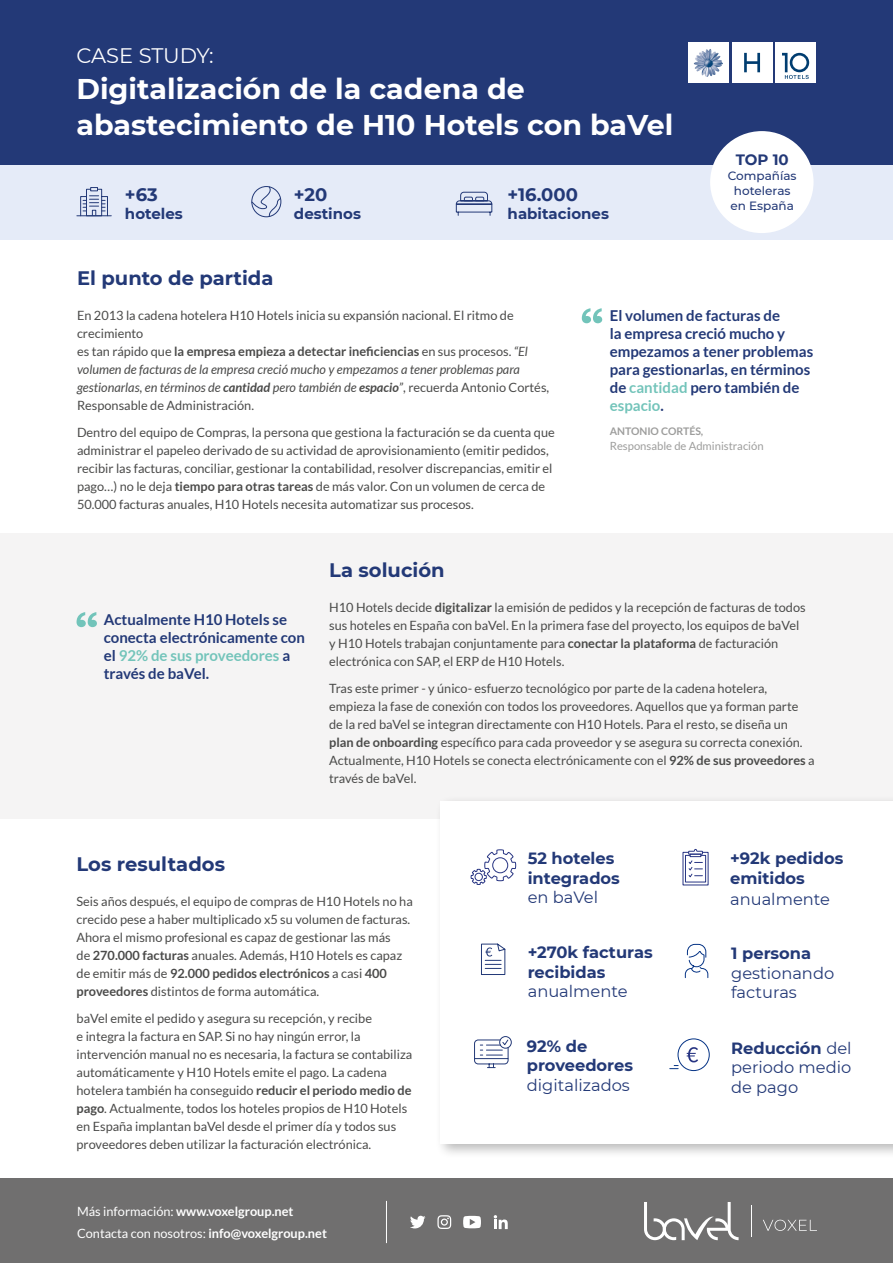
<style>
.page{position:relative;width:893px;height:1263px;background:#fff}
.page>*{position:absolute;margin:0;border:0;box-sizing:border-box;transform-origin:0 0}
.t1{font:700 28.5px/36px "Montserrat";color:#fff}
.t2{font:21px "Montserrat";letter-spacing:-.01em;color:#fff}
.t3{font:700 19.5px "Montserrat";color:#233977}
.t4{font:700 18px "Montserrat";color:#233977}
.t5{font:16.35px/19.5px "Montserrat";color:#233977}
.t6{font:700 16.35px/19.5px "Montserrat";color:#233977}
.t7{font:700 15px/18px "Lato";color:#233977}
.t8{font:700 15px "Montserrat";color:#233977}
.t9{font:12.75px/18px "Lato";color:#4a4a49}
.t10{font:700 12.75px/22.5px "Lato";color:#fff}
.t11{font:500 12px/15px "Montserrat";color:#233977}
.t12{font:11.25px "Lato";color:#9d9d9c}
.t13{font:700 10.5px "Lato";color:#9d9d9c}
.s1{font-weight:700}
.s2{font-style:italic}
.s3{font-weight:700;font-style:italic}
.s4{color:#73c4ba}
.s5{font-weight:400}
</style>
<div class="page">
<div style="left:0;top:533px;width:893px;height:286px;background:#f5f4f4"></div>
<div style="left:435px;top:796px;width:458px;height:363px;background:#000;opacity:.28"></div>
<div style="left:441px;top:801px;width:452px;height:343px;background:#fff"></div>
<div style="left:0;top:0;width:893px;height:171px;background:#233977"></div>
<div style="left:0;top:166px;width:893px;height:74px;background:#e5ebf8"></div>
<div style="left:710px;top:131px;width:103px;height:102px;background:#fff;border-radius:50%"></div>
<svg style="left:582px;top:308px;width:20px;height:15px"></svg>
<hr style="left:77px;top:215px;width:34px;height:1px;background:#233977">
<svg style="left:80px;top:187px;width:28px;height:30px"></svg>
<div style="left:0;top:1179px;width:893px;height:84px;background:#706f6f"></div>
<svg style="left:494px;top:1215px;width:14px;height:14px"></svg>
<svg style="left:410px;top:1216px;width:15px;height:12px"></svg>
<svg style="left:437px;top:1215px;width:14px;height:14px"></svg>
<svg style="left:463px;top:1216px;width:18px;height:12px"></svg>
<hr style="left:386px;top:1201px;width:1px;height:42px;background:#fff">
<svg style="left:251px;top:186px;width:31px;height:31px"></svg>
<div style="left:251px;top:186px;width:30px;height:31px;border:1px solid #233977;border-radius:50%"></div>
<svg style="left:456px;top:191px;width:37px;height:25px"></svg>
<div style="left:678px;top:1038px;width:32px;height:33px;border:1px solid #053385;border-radius:50%"></div>
<svg style="left:687px;top:1047px;width:11px;height:15px"></svg>
<svg style="left:670px;top:1065px;width:8px;height:4px"></svg>
<svg style="left:481px;top:943px;width:25px;height:32px"></svg>
<svg style="left:684px;top:943px;width:25px;height:35px"></svg>
<svg style="left:474px;top:1036px;width:38px;height:32px"></svg>
<svg style="left:682px;top:848px;width:27px;height:38px"></svg>
<svg style="left:77px;top:612px;width:20px;height:15px"></svg>
<svg style="left:470px;top:849px;width:47px;height:36px"></svg>
<div style="left:732px;top:42px;width:40px;height:41px;background:#fff"></div>
<svg style="left:744px;top:53px;width:16px;height:19px"></svg>
<div style="left:775px;top:42px;width:41px;height:41px;background:#fff"></div>
<svg style="left:782px;top:53px;width:27px;height:26px"></svg>
<svg style="left:688px;top:42px;width:41px;height:41px"></svg>
<img style="left:694px;top:49px;width:16px;height:14px">
<svg style="left:763px;top:1220px;width:54px;height:11px"></svg>
<hr style="left:751px;top:1205px;width:1px;height:32px;background:#fff">
<svg style="left:644px;top:1202px;width:95px;height:38px"></svg>
<h2 class="t2" style="left:76px;top:41px;width:139px">CASE STUDY:</h2>
<h1 class="t1" style="left:76px;top:69px;width:598px">Digitalización de la cadena de abastecimiento de H10 Hotels con baVel</h1>
<h3 class="t4" style="left:125px;top:181px;width:34px">+63</h3>
<p class="t8" style="left:125px;top:202px;width:59px">hoteles</p>
<h3 class="t4" style="left:294px;top:181px;width:35px">+20</h3>
<p class="t8" style="left:294px;top:202px;width:69px">destinos</p>
<h3 class="t4" style="left:508px;top:181px;width:72px">+16.000</h3>
<p class="t8" style="left:508px;top:202px;width:103px">habitaciones</p>
<p class="t8" style="left:736px;top:149px;width:55px">TOP 10</p>
<p class="t11" style="left:728px;top:168px;width:70px">Compañías hoteleras en España</p>
<h3 class="t3" style="left:77px;top:264px;width:198px">El punto de partida</h3>
<p class="t9" style="left:77px;top:306px;width:474px">En 2013 la cadena hotelera H10 Hotels inicia su expansión nacional. El ritmo de crecimiento<br>es tan rápido que <span class="s1">la empresa empieza a detectar ineficiencias</span> en sus procesos. <span class="s2">“El volumen de facturas de la empresa creció mucho y empezamos a tener problemas para gestionarlas, en términos de</span> <span class="s3">cantidad</span> <span class="s2">pero también de</span> <span class="s3">espacio</span><span class="s2">”</span>, recuerda Antonio Cortés, Responsable de Administración.</p>
<p class="t9" style="left:77px;top:423px;width:479px">Dentro del equipo de Compras, la persona que gestiona la facturación se da cuenta que administrar el papeleo derivado de su actividad de aprovisionamiento (emitir pedidos, recibir las facturas, conciliar, gestionar la contabilidad, resolver discrepancias, emitir el pago…) no le deja <span class="s1">tiempo para otras tareas</span> de más valor. Con un volumen de cerca de 50.000 facturas anuales, H10 Hotels necesita automatizar sus procesos.</p>
<p class="t7" style="left:610px;top:307px;width:205px">El volumen de facturas de<br>la empresa creció mucho y empezamos a tener problemas para gestionarlas, en términos de <span class="s4">cantidad</span> pero también de <span class="s4">espacio</span>.</p>
<p class="t13" style="left:610px;top:425px;width:95px">ANTONIO CORTÉS,</p>
<p class="t12" style="left:610px;top:439px;width:155px">Responsable de Administración</p>
<p class="t7" style="left:104px;top:611px;width:203px">Actualmente H10 Hotels se conecta electrónicamente con el <span class="s4">92% de sus proveedores</span> a través de baVel.</p>
<h3 class="t3" style="left:329px;top:556px;width:117px">La solución</h3>
<p class="t9" style="left:329px;top:598px;width:478px">H10 Hotels decide <span class="s1">digitalizar</span> la emisión de pedidos y la recepción de facturas de todos sus hoteles en España con baVel. En la primera fase del proyecto, los equipos de baVel y H10 Hotels trabajan conjuntamente para <span class="s1">conectar la plataforma</span> de facturación electrónica con SAP, el ERP de H10 Hotels.</p>
<p class="t9" style="left:329px;top:679px;width:487px">Tras este primer - y único- esfuerzo tecnológico por parte de la cadena hotelera, empieza la fase de conexión con todos los proveedores. Aquellos que ya forman parte de la red baVel se integran directamente con H10 Hotels. Para el resto, se diseña un <span class="s1">plan de onboarding</span> específico para cada proveedor y se asegura su correcta conexión.<br>Actualmente, H10 Hotels se conecta electrónicamente con el <span class="s1">92% de sus proveedores</span> a través de baVel.</p>
<h3 class="t3" style="left:77px;top:850px;width:150px">Los resultados</h3>
<p class="t9" style="left:77px;top:893px;width:338px">Seis años después, el equipo de compras de H10 Hotels no ha crecido pese a haber multiplicado x5 su volumen de facturas.<br>Ahora el mismo profesional es capaz de gestionar las más<br>de <span class="s1">270.000 facturas</span> anuales. Además, H10 Hotels es capaz de emitir más de <span class="s1">92.000 pedidos electrónicos</span> a casi <span class="s1">400 proveedores</span> distintos de forma automática.</p>
<p class="t9" style="left:77px;top:1009px;width:337px">baVel emite el pedido y asegura su recepción, y recibe<br>e integra la factura en SAP. Si no hay ningún error, la intervención manual no es necesaria, la factura se contabiliza automáticamente y H10 Hotels emite el pago. La cadena hotelera también ha conseguido <span class="s1">reducir el periodo medio de pago</span>. Actualmente, todos los hoteles propios de H10 Hotels en España implantan baVel desde el primer día y todos sus proveedores deben utilizar la facturación electrónica.</p>
<p class="t10" style="left:77px;top:1199px;width:251px"><span class="s5">Más información:</span> www.voxelgroup.net<br><span class="s5">Contacta con nosotros:</span> info@voxelgroup.net</p>
<p class="t6" style="left:528px;top:848px;width:94px">52 hoteles integrados</p>
<p class="t5" style="left:528px;top:887px;width:72px">en baVel</p>
<p class="t6" style="left:528px;top:941px;width:127px">+270k facturas recibidas</p>
<p class="t5" style="left:528px;top:981px;width:101px">anualmente</p>
<p class="t6" style="left:527px;top:1035px;width:108px">92% de proveedores</p>
<p class="t5" style="left:527px;top:1074px;width:105px">digitalizados</p>
<p class="t6" style="left:730px;top:848px;width:115px">+92k pedidos emitidos</p>
<p class="t5" style="left:730px;top:889px;width:101px">anualmente</p>
<p class="t6" style="left:731px;top:942px;width:82px">1 persona</p>
<p class="t5" style="left:731px;top:962px;width:105px">gestionando facturas</p>
<p class="t5" style="left:731px;top:1037px;width:122px;text-align:justify"><span class="s1">Reducción</span> del periodo medio de pago</p>
</div>
